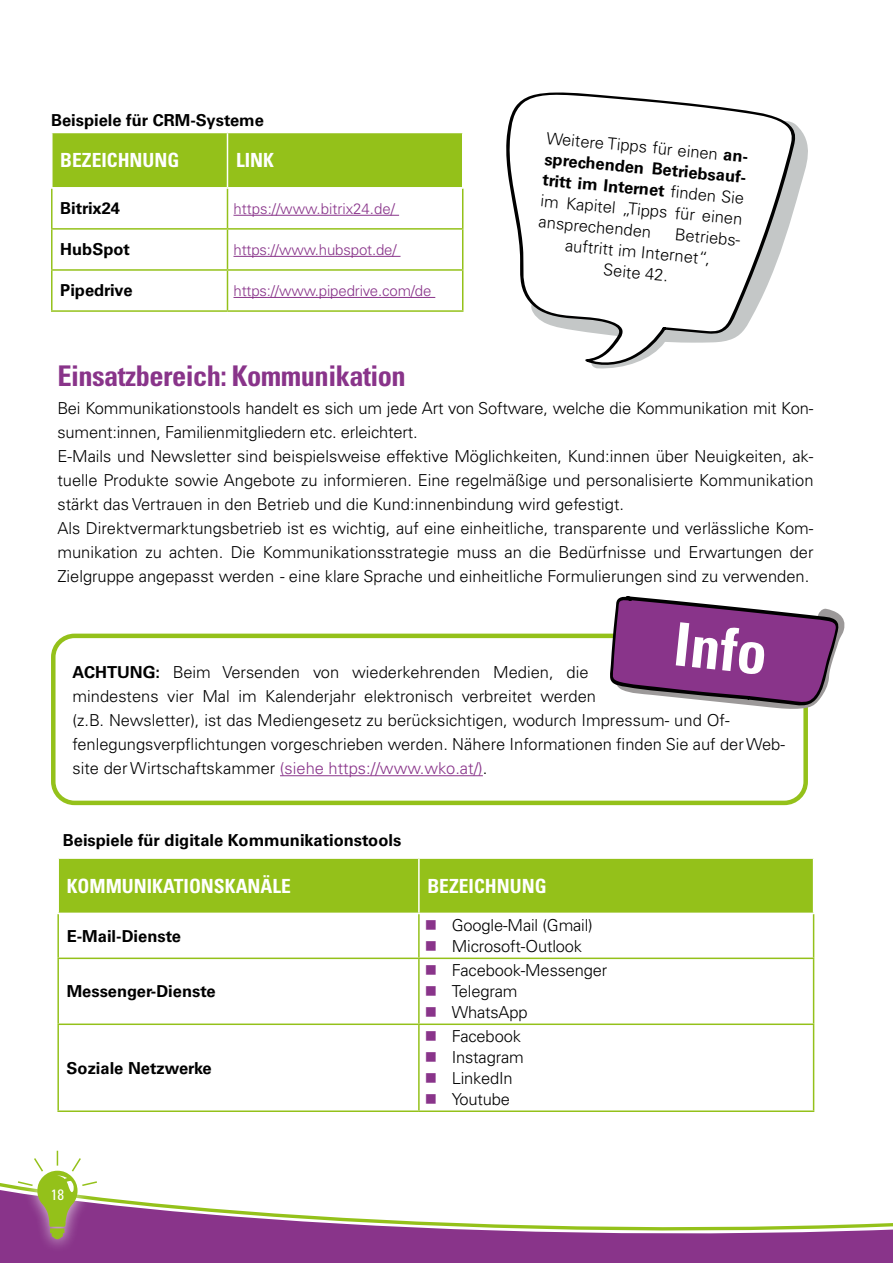
<style>
.page{position:relative;width:893px;height:1263px;background:#fff}
.page>*{position:absolute;margin:0;border:0;box-sizing:border-box;transform-origin:0 0}
.t1{font:700 condensed 60px "Univers LT Pro";color:#fff}
.t2{font:700 condensed 28.5px "Univers LT Pro";letter-spacing:-.02em;color:#89348a}
.t3{font:700 condensed 19.5px "Univers LT Pro";color:#fff}
.t4{font:300 16.5px/24px "Univers LT Pro 45";color:#000}
.t5{font:700 16.5px/20.9px "Univers LT Pro 65";color:#000}
.t6{font:300 15px "Univers LT Pro 45";letter-spacing:-.01em;color:#89348a}
.t7{font:condensed 15px "Univers LT Pro";color:#fff}
.s1{font-family:"Univers LT Pro 65";font-weight:700}
.s2{font-family:"Univers LT Pro 45";font-weight:300}
.s3{color:#89348a}
</style>
<div class="page">
<svg style="left:0;top:1183px;width:893px;height:80px"></svg>
<div style="left:6px;top:1138px;width:103px;height:114px;background:#fff;opacity:.75"></div>
<svg style="left:16px;top:1151px;width:83px;height:88px"></svg>
<svg style="left:596px;top:125px;width:212px;height:244px"></svg>
<svg style="left:506px;top:92px;width:290px;height:276px"></svg>
<div style="left:53px;top:133px;width:409px;height:54px;background:#94c11a"></div>
<hr style="left:51px;top:189px;width:2px;height:39px;background:#94c11a">
<hr style="left:227px;top:189px;width:1px;height:39px;background:#94c11a">
<hr style="left:462px;top:189px;width:1px;height:39px;background:#94c11a">
<hr style="left:51px;top:228px;width:176px;height:2px;background:#94c11a">
<hr style="left:51px;top:230px;width:2px;height:39px;background:#94c11a">
<hr style="left:227px;top:228px;width:236px;height:2px;background:#94c11a">
<hr style="left:227px;top:230px;width:1px;height:39px;background:#94c11a">
<hr style="left:462px;top:230px;width:1px;height:39px;background:#94c11a">
<hr style="left:51px;top:269px;width:176px;height:2px;background:#94c11a">
<hr style="left:51px;top:271px;width:2px;height:39px;background:#94c11a">
<hr style="left:227px;top:269px;width:236px;height:2px;background:#94c11a">
<hr style="left:227px;top:271px;width:1px;height:39px;background:#94c11a">
<hr style="left:462px;top:271px;width:1px;height:39px;background:#94c11a">
<hr style="left:51px;top:310px;width:176px;height:2px;background:#94c11a">
<hr style="left:227px;top:310px;width:236px;height:2px;background:#94c11a">
<hr style="left:227px;top:133px;width:1px;height:54px;background:#fff">
<hr style="left:233px;top:215px;width:166px;height:1px;background:#89348a">
<hr style="left:233px;top:256px;width:167px;height:1px;background:#89348a">
<hr style="left:233px;top:297px;width:202px;height:1px;background:#89348a">
<hr style="left:280px;top:775px;width:203px;height:1px;background:#89348a">
<div style="left:51px;top:634px;width:757px;height:171px;border:4px solid #94c11a;border-radius:21px"></div>
<div style="left:59px;top:859px;width:754px;height:54px;background:#94c11a"></div>
<hr style="left:57px;top:914px;width:2px;height:43px;background:#94c11a">
<hr style="left:418px;top:914px;width:2px;height:43px;background:#94c11a">
<hr style="left:813px;top:914px;width:1px;height:43px;background:#94c11a">
<hr style="left:57px;top:957px;width:362px;height:2px;background:#94c11a">
<hr style="left:57px;top:959px;width:2px;height:64px;background:#94c11a">
<hr style="left:419px;top:957px;width:395px;height:2px;background:#94c11a">
<hr style="left:418px;top:959px;width:2px;height:64px;background:#94c11a">
<hr style="left:813px;top:959px;width:1px;height:64px;background:#94c11a">
<hr style="left:57px;top:1023px;width:362px;height:2px;background:#94c11a">
<hr style="left:57px;top:1025px;width:2px;height:85px;background:#94c11a">
<hr style="left:419px;top:1023px;width:395px;height:2px;background:#94c11a">
<hr style="left:418px;top:1025px;width:2px;height:85px;background:#94c11a">
<hr style="left:813px;top:1025px;width:1px;height:85px;background:#94c11a">
<hr style="left:57px;top:1110px;width:362px;height:2px;background:#94c11a">
<hr style="left:419px;top:1110px;width:395px;height:2px;background:#94c11a">
<hr style="left:418px;top:859px;width:2px;height:54px;background:#fff">
<svg style="left:609px;top:596px;width:236px;height:113px"></svg>
<p class="t5" style="left:51px;top:109px;width:214px">Beispiele für CRM-Systeme</p>
<p class="t3" style="left:60px;top:148px;width:121px">BEZEICHNUNG</p>
<p class="t3" style="left:236px;top:148px;width:39px">LINK</p>
<p class="t5" style="left:60px;top:197px;width:61px">Bitrix24</p>
<p class="t6" style="left:233px;top:199px;width:163px">https://www.bitrix24.de/</p>
<p class="t5" style="left:60px;top:238px;width:71px">HubSpot</p>
<p class="t6" style="left:233px;top:240px;width:165px">https://www.hubspot.de/</p>
<p class="t5" style="left:60px;top:279px;width:74px">Pipedrive</p>
<p class="t6" style="left:233px;top:281px;width:199px">https://www.pipedrive.com/de</p>
<p class="t4" style="left:548px;top:126px;width:207px;rotate:5deg">Weitere Tipps für einen <span class="s1">an-</span></p>
<p class="t5" style="left:545px;top:148px;width:204px;rotate:5deg">sprechenden Betriebsauf&shy;tritt im Internet <span class="s2">fi nden Sie</span></p>
<p class="t4" style="left:542px;top:190px;width:204px;line-height:20.9px;rotate:5deg">im Kapitel „Tipps für einen ansprechenden</p>
<p class="t4" style="left:676px;top:222px;width:71px;rotate:5deg">Betriebs-</p>
<p class="t4" style="left:566px;top:233px;width:147px;rotate:5deg">auftritt im Internet“,</p>
<p class="t4" style="left:604px;top:257px;width:67px;rotate:5deg">Seite 42.</p>
<h2 class="t2" style="left:57px;top:359px;width:350px">Einsatzbereich: Kommunikation</h2>
<p class="t4" style="left:57px;top:396px;width:758px">Bei Kommunikationstools handelt es sich um jede Art von Software, welche die Kommunikation mit Kon&shy;sument:innen, Familienmitgliedern etc. erleichtert.<br>E-Mails und Newsletter sind beispielsweise effektive Möglichkeiten, Kund:innen über Neuigkeiten, ak&shy;tuelle Produkte sowie Angebote zu informieren. Eine regelmäßige und personalisierte Kommunikation stärkt das Vertrauen in den Betrieb und die Kund:innenbindung wird gefestigt.<br>Als Direktvermarktungsbetrieb ist es wichtig, auf eine einheitliche, transparente und verlässliche Kom&shy;munikation zu achten. Die Kommunikationsstrategie muss an die Bedürfnisse und Erwartungen der Zielgruppe angepasst werden - eine klare Sprache und einheitliche Formulierungen sind zu verwenden.</p>
<h1 class="t1" style="left:678px;top:607px;width:95px;rotate:6deg">Info</h1>
<p class="t4" style="left:73px;top:660px;width:714px"><span class="s1">ACHTUNG:</span> Beim Versenden von wiederkehrenden Medien, die<br>mindestens vier Mal im Kalenderjahr elektronisch verbreitet werden<br>(z.B. Newsletter), ist das Mediengesetz zu berücksichtigen, wodurch Impressum- und Of&shy;fenlegungsverpflichtungen vorgeschrieben werden. Nähere Informationen finden Sie auf der Web&shy;site der Wirtschaftskammer <span class="s3">(siehe https://www.wko.at/)</span>.</p>
<p class="t5" style="left:63px;top:829px;width:340px">Beispiele für digitale Kommunikationstools</p>
<p class="t3" style="left:67px;top:874px;width:226px">KOMMUNIKATIONSKANÄLE</p>
<p class="t3" style="left:427px;top:874px;width:121px">BEZEICHNUNG</p>
<p class="t5" style="left:67px;top:925px;width:116px">E-Mail-Dienste</p>
<p class="t4" style="left:452px;top:914px;width:142px;line-height:21px">Google-Mail (Gmail)<br>Microsoft-Outlook</p>
<p class="t5" style="left:67px;top:980px;width:150px">Messenger-Dienste</p>
<p class="t4" style="left:452px;top:959px;width:157px;line-height:21px">Facebook-Messenger<br>Telegram<br>WhatsApp</p>
<p class="t5" style="left:67px;top:1057px;width:147px">Soziale Netzwerke</p>
<p class="t7" style="left:51px;top:1185px;width:15px">18</p>
<p class="t4" style="left:452px;top:1025px;width:74px;line-height:21px">Facebook<br>Instagram<br>LinkedIn<br>Youtube</p>
</div>
